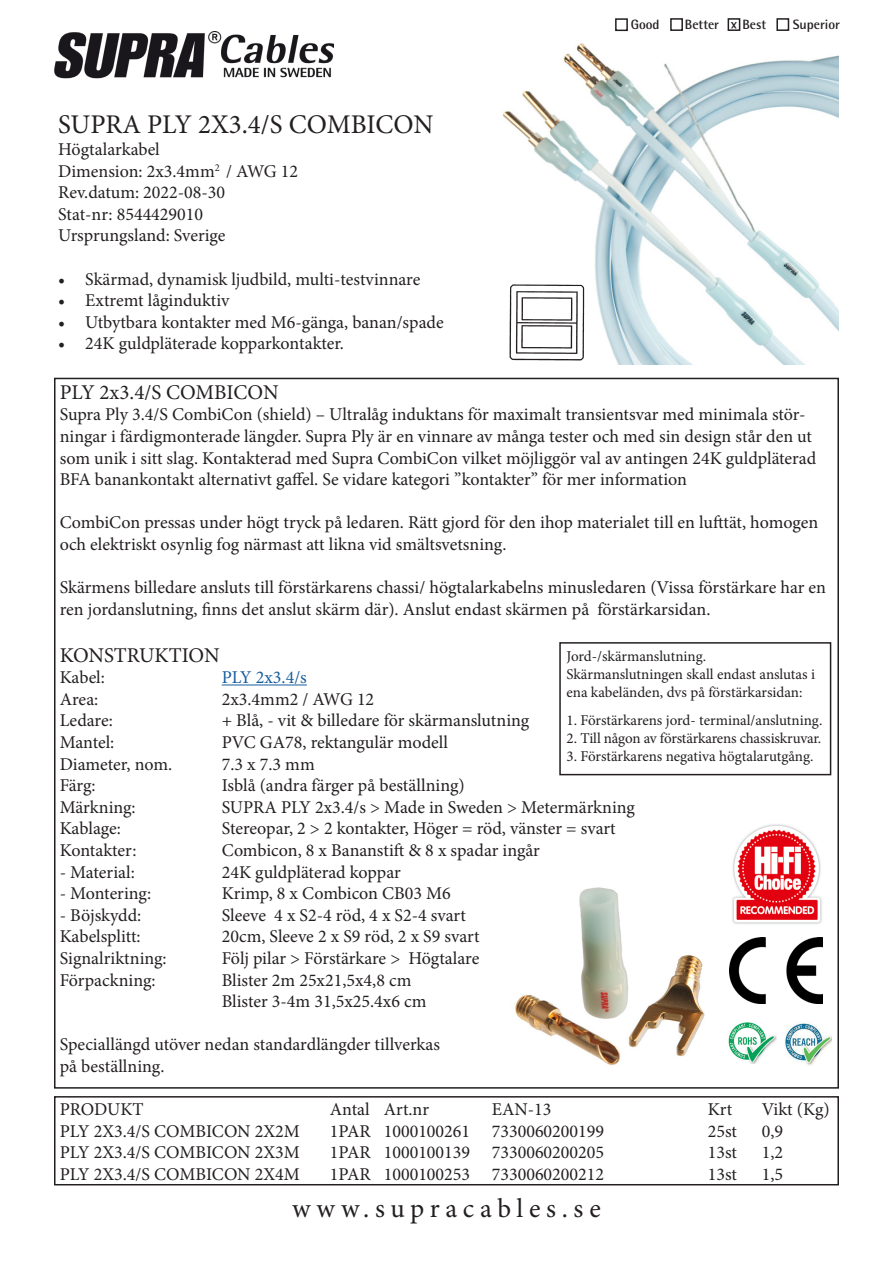
<style>
.page{position:relative;width:893px;height:1263px;background:#fff}
.page>*{position:absolute;margin:0;border:0;box-sizing:border-box;transform-origin:0 0}
.t1{font:27px "Minion Pro";letter-spacing:.005em;color:#231f20}
.t2{font:27px "Minion Pro";letter-spacing:.21em;color:#231f20}
.t3{font:21px "Minion Pro";letter-spacing:-.005em;color:#231f20}
.t4{font:18px/21.6px "Minion Pro";color:#231f20}
.t5{font:18px "Minion Pro";letter-spacing:-.005em;color:#175d9e}
.t6{font:15px/18px "Minion Pro";letter-spacing:-.005em;color:#231f20}
.t7{font:700 13.5px "Rotis Semi Sans Std";color:#231f20}
</style>
<div class="page">
<img style="left:502px;top:21px;width:337px;height:344px">
<hr style="left:222px;top:684px;width:85px;height:1px;background:#175d9e">
<img style="left:54px;top:32px;width:280px;height:47px">
<div style="left:54px;top:1096px;width:785px;height:89px;border:2px solid #231f20"></div>
<img style="left:728px;top:1022px;width:48px;height:42px">
<img style="left:729px;top:937px;width:93px;height:66px">
<img style="left:784px;top:1021px;width:47px;height:45px">
<img style="left:515px;top:887px;width:190px;height:179px">
<img style="left:508px;top:283px;width:79px;height:79px">
<img style="left:732px;top:824px;width:90px;height:100px">
<div style="left:728px;top:18px;width:12px;height:13px;border:2px solid #231f20"></div>
<div style="left:615px;top:18px;width:13px;height:13px;border:2px solid #231f20"></div>
<div style="left:670px;top:18px;width:13px;height:13px;border:2px solid #231f20"></div>
<div style="left:776px;top:18px;width:13px;height:13px;border:2px solid #231f20"></div>
<div style="left:559px;top:642px;width:272px;height:133px;border:2px solid #231f20"></div>
<p class="t1" style="left:58px;top:107px;width:377px">SUPRA PLY 2X3.4/S COMBICON</p>
<p class="t4" style="left:58px;top:139px;width:103px">Högtalarkabel</p>
<p class="t4" style="left:58px;top:160px;width:241px">Dimension: 2x3.4mm<sup>2</sup> / AWG 12</p>
<p class="t4" style="left:58px;top:182px;width:169px">Rev.datum: 2022-08-30</p>
<p class="t4" style="left:58px;top:203px;width:146px">Stat-nr: 8544429010</p>
<p class="t4" style="left:58px;top:225px;width:169px">Ursprungsland: Sverige</p>
<p class="t4" style="left:58px;top:268px;width:364px">• Skärmad, dynamisk ljudbild, multi-testvinnare</p>
<p class="t4" style="left:58px;top:290px;width:173px">• Extremt låginduktiv</p>
<p class="t4" style="left:58px;top:311px;width:387px">• Utbytbara kontakter med M6-gänga, banan/spade</p>
<p class="t4" style="left:58px;top:333px;width:287px">• 24K guldpläterade kopparkontakter.</p>
<p class="t7" style="left:631px;top:16px;width:30px">Good</p>
<p class="t7" style="left:685px;top:16px;width:36px">Better</p>
<p class="t7" style="left:742px;top:16px;width:25px">Best</p>
<p class="t7" style="left:793px;top:16px;width:49px">Superior</p>
<p class="t7" style="left:737px;top:34px;width:8px;rotate:-180deg">x</p>
<p class="t3" style="left:60px;top:378px;width:220px">PLY 2x3.4/S COMBICON</p>
<p class="t4" style="left:60px;top:404px;width:758px">Supra Ply 3.4/S CombiCon (shield) – Ultralåg induktans för maximalt transientsvar med minimala stör&shy;ningar i färdigmonterade längder. Supra Ply är en vinnare av många tester och med sin design står den ut som unik i sitt slag. Kontakterad med Supra CombiCon vilket möjliggör val av antingen 24K guldpläterad BFA banankontakt alternativt gaffel. Se vidare kategori ”kontakter” för mer information</p>
<p class="t4" style="left:60px;top:512px;width:760px">CombiCon pressas under högt tryck på ledaren. Rätt gjord för den ihop materialet till en lufttät, homogen och elektriskt osynlig fog närmast att likna vid smältsvetsning.</p>
<p class="t4" style="left:60px;top:577px;width:768px">Skärmens billedare ansluts till förstärkarens chassi/ högtalarkabelns minusledaren (Vissa förstärkare har en ren jordanslutning, finns det anslut skärm där). Anslut endast skärmen på förstärkarsidan.</p>
<p class="t3" style="left:60px;top:641px;width:161px">KONSTRUKTION</p>
<p class="t4" style="left:60px;top:667px;width:47px">Kabel:</p>
<p class="t5" style="left:222px;top:665px;width:87px">PLY 2x3.4/s</p>
<p class="t4" style="left:60px;top:688px;width:40px">Area:</p>
<p class="t4" style="left:222px;top:688px;width:154px">2x3.4mm2 / AWG 12</p>
<p class="t4" style="left:60px;top:710px;width:55px">Ledare:</p>
<p class="t4" style="left:222px;top:710px;width:309px">+ Blå, - vit &amp; billedare för skärmanslutning</p>
<p class="t4" style="left:60px;top:731px;width:56px">Mantel:</p>
<p class="t4" style="left:222px;top:731px;width:228px">PVC GA78, rektangulär modell</p>
<p class="t4" style="left:60px;top:753px;width:114px">Diameter, nom.</p>
<p class="t4" style="left:222px;top:753px;width:95px">7.3 x 7.3 mm</p>
<p class="t4" style="left:60px;top:775px;width:37px">Färg:</p>
<p class="t4" style="left:222px;top:775px;width:244px">Isblå (andra färger på beställning)</p>
<p class="t4" style="left:60px;top:796px;width:77px">Märkning:</p>
<p class="t4" style="left:222px;top:796px;width:415px">SUPRA PLY 2x3.4/s &gt; Made in Sweden &gt; Metermärkning</p>
<p class="t4" style="left:60px;top:818px;width:63px">Kablage:</p>
<p class="t4" style="left:222px;top:818px;width:395px">Stereopar, 2 &gt; 2 kontakter, Höger = röd, vänster = svart</p>
<p class="t4" style="left:60px;top:839px;width:78px">Kontakter:</p>
<p class="t4" style="left:222px;top:839px;width:320px">Combicon, 8 x Bananstift &amp; 8 x spadar ingår</p>
<p class="t4" style="left:60px;top:861px;width:77px">- Material:</p>
<p class="t4" style="left:222px;top:861px;width:180px">24K guldpläterad koppar</p>
<p class="t4" style="left:60px;top:883px;width:93px">- Montering:</p>
<p class="t4" style="left:222px;top:883px;width:231px">Krimp, 8 x Combicon CB03 M6</p>
<p class="t4" style="left:60px;top:904px;width:83px">- Böjskydd:</p>
<p class="t4" style="left:222px;top:904px;width:246px">Sleeve 4 x S2-4 röd, 4 x S2-4 svart</p>
<p class="t4" style="left:60px;top:926px;width:82px">Kabelsplitt:</p>
<p class="t4" style="left:222px;top:926px;width:259px">20cm, Sleeve 2 x S9 röd, 2 x S9 svart</p>
<p class="t4" style="left:60px;top:947px;width:108px">Signalriktning:</p>
<p class="t4" style="left:222px;top:947px;width:259px">Följ pilar &gt; Förstärkare &gt; Högtalare</p>
<p class="t4" style="left:60px;top:969px;width:97px">Förpackning:</p>
<p class="t4" style="left:222px;top:969px;width:191px">Blister 2m 25x21,5x4,8 cm</p>
<p class="t4" style="left:222px;top:991px;width:206px">Blister 3-4m 31,5x25.4x6 cm</p>
<p class="t4" style="left:60px;top:1034px;width:382px">Speciallängd utöver nedan standardlängder tillverkas</p>
<p class="t4" style="left:60px;top:1055px;width:106px">på beställning.</p>
<p class="t6" style="left:566px;top:647px;width:141px">Jord-/skärmanslutning.</p>
<p class="t6" style="left:566px;top:665px;width:250px">Skärmanslutningen skall endast anslutas i ena kabeländen, dvs på förstärkarsidan:</p>
<p class="t6" style="left:566px;top:712px;width:257px">1. Förstärkarens jord- terminal/anslutning.</p>
<p class="t6" style="left:566px;top:730px;width:256px">2. Till någon av förstärkarens chassiskruvar.</p>
<p class="t6" style="left:566px;top:748px;width:249px">3. Förstärkarens negativa högtalarutgång.</p>
<p class="t4" style="left:60px;top:1098px;width:85px">PRODUKT</p>
<p class="t4" style="left:330px;top:1098px;width:101px">Antal Art.nr</p>
<p class="t4" style="left:492px;top:1098px;width:61px">EAN-13</p>
<p class="t4" style="left:708px;top:1098px;width:26px">Krt</p>
<p class="t4" style="left:762px;top:1098px;width:69px">Vikt (Kg)</p>
<p class="t4" style="left:60px;top:1120px;width:242px">PLY 2X3.4/S COMBICON 2X2M</p>
<p class="t4" style="left:330px;top:1120px;width:276px">1PAR 1000100261 7330060200199</p>
<p class="t4" style="left:708px;top:1120px;width:31px">25st</p>
<p class="t4" style="left:762px;top:1120px;width:23px">0,9</p>
<p class="t4" style="left:60px;top:1142px;width:242px">PLY 2X3.4/S COMBICON 2X3M</p>
<p class="t4" style="left:330px;top:1142px;width:276px">1PAR 1000100139 7330060200205</p>
<p class="t4" style="left:708px;top:1142px;width:31px">13st</p>
<p class="t4" style="left:762px;top:1142px;width:23px">1,2</p>
<p class="t4" style="left:60px;top:1163px;width:242px">PLY 2X3.4/S COMBICON 2X4M</p>
<p class="t4" style="left:330px;top:1163px;width:276px">1PAR 1000100253 7330060200212</p>
<p class="t4" style="left:708px;top:1163px;width:31px">13st</p>
<p class="t4" style="left:762px;top:1163px;width:23px">1,5</p>
<p class="t2" style="left:292px;top:1190px;width:310px">www.supracables.se</p>
</div>
